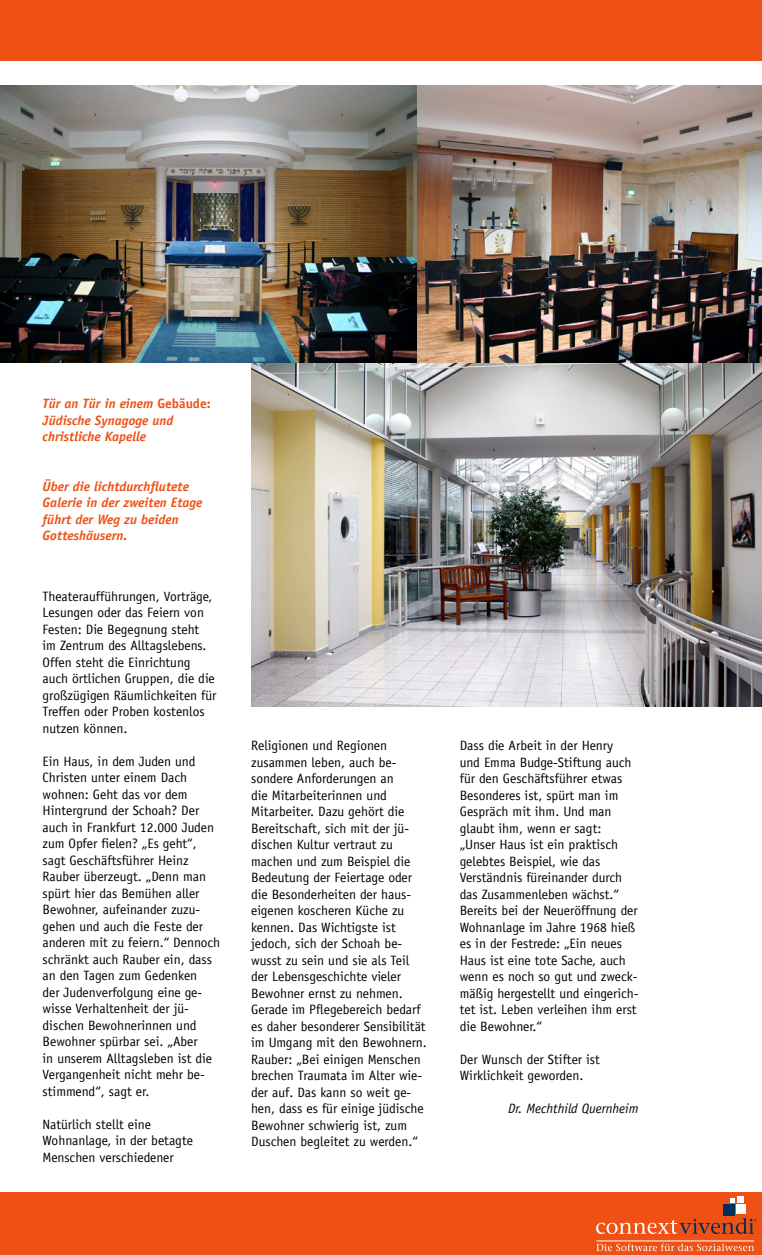
<style>
.page{position:relative;width:762px;height:1255px;background:#fff}
.page>*{position:absolute;margin:0;border:0;box-sizing:border-box;transform-origin:0 0}
.t1{font:13.5px/16.5px "Officina Sans";color:#000}
.t2{font:italic 700 13.5px/16.5px "Officina Sans";color:#ef5014}
.t3{font:italic 13.5px "Officina Sans";color:#000}
.s1{font-style:normal}
</style>
<div class="page">
<div style="left:0;top:0;width:761px;height:60px;background:#ef5014"></div>
<div style="left:0;top:1192px;width:761px;height:62px;background:#ef5014"></div>
<svg style="left:596px;top:1243px;width:157px;height:8px"></svg>
<svg style="left:596px;top:1218px;width:160px;height:16px"></svg>
<div style="left:722px;top:1204px;width:12px;height:12px;background:#00305e"></div>
<svg style="left:730px;top:1198px;width:4px;height:4px"></svg>
<div style="left:736px;top:1196px;width:7px;height:6px;background:#fff"></div>
<div style="left:736px;top:1204px;width:9px;height:9px;background:#fff"></div>
<hr style="left:596px;top:1240px;width:157px;height:1px;background:#fff">
<img style="left:251px;top:363px;width:510px;height:344px">
<img style="left:416px;top:85px;width:345px;height:278px">
<img style="left:0;top:85px;width:416px;height:278px">
<p class="t2" style="left:43px;top:395px;width:169px">Tür an Tür in einem <span class="s1">Gebäude:<br></span>Jüdische Synagoge und christliche Kapelle</p>
<p class="t2" style="left:43px;top:477px;width:161px">Über die lichtdurchflutete<br>Galerie in der zweiten Etage führt der Weg zu beiden<br>Gotteshäusern.</p>
<p class="t1" style="left:43px;top:588px;width:175px">Theateraufführungen, Vorträge,<br>Lesungen oder das Feiern von<br>Festen: Die Begegnung steht<br>im Zentrum des Alltagslebens.<br>Offen steht die Einrichtung auch örtlichen Gruppen, die die großzügigen Räumlichkeiten für<br>Treffen oder Proben kostenlos nutzen können.</p>
<p class="t1" style="left:43px;top:752px;width:179px">Ein Haus, in dem Juden und<br>Christen unter einem Dach wohnen: Geht das vor dem<br>Hintergrund der Schoah? Der auch in Frankfurt 12.000 Juden zum Opfer fielen? „Es geht“, sagt Geschäftsführer Heinz<br>Rauber überzeugt. „Denn man spürt hier das Bemühen aller<br>Bewohner, aufeinander zuzu&shy;gehen und auch die Feste der anderen mit zu feiern.“ Dennoch schränkt auch Rauber ein, dass an den Tagen zum Gedenken<br>der Judenverfolgung eine ge&shy;wisse Verhaltenheit der jü&shy;dischen Bewohnerinnen und<br>Bewohner spürbar sei. „Aber<br>in unserem Alltagsleben ist die<br>Vergangenheit nicht mehr be&shy;stimmend“, sagt er.</p>
<p class="t1" style="left:43px;top:1115px;width:152px">Natürlich stellt eine<br>Wohnanlage, in der betagte<br>Menschen verschiedener</p>
<p class="t1" style="left:251px;top:737px;width:177px">Religionen und Regionen zusammen leben, auch be&shy;sondere Anforderungen an<br>die Mitarbeiterinnen und<br>Mitarbeiter. Dazu gehört die<br>Bereitschaft, sich mit der jü&shy;dischen Kultur vertraut zu machen und zum Beispiel die<br>Bedeutung der Feiertage oder die Besonderheiten der haus&shy;eigenen koscheren Küche zu kennen. Das Wichtigste ist jedoch, sich der Schoah be&shy;wusst zu sein und sie als Teil der Lebensgeschichte vieler<br>Bewohner ernst zu nehmen.<br>Gerade im Pflegebereich bedarf es daher besonderer Sensibilität im Umgang mit den Bewohnern.<br>Rauber: „Bei einigen Menschen brechen Traumata im Alter wie&shy;der auf. Das kann so weit ge&shy;hen, dass es für einige jüdische<br>Bewohner schwierig ist, zum<br>Duschen begleitet zu werden.“</p>
<p class="t1" style="left:459px;top:737px;width:180px">Dass die Arbeit in der Henry<br>und Emma Budge-Stiftung auch für den Geschäftsführer etwas<br>Besonderes ist, spürt man im<br>Gespräch mit ihm. Und man glaubt ihm, wenn er sagt: „Unser Haus ist ein praktisch gelebtes Beispiel, wie das<br>Verständnis füreinander durch das Zusammenleben wächst.“<br>Bereits bei der Neueröffnung der<br>Wohnanlage im Jahre 1968 hieß es in der Festrede: „Ein neues<br>Haus ist eine tote Sache, auch wenn es noch so gut und zweck&shy;mäßig hergestellt und eingerich&shy;tet ist. Leben verleihen ihm erst die Bewohner.“</p>
<p class="t1" style="left:459px;top:1051px;width:142px">Der Wunsch der Stifter ist<br>Wirklichkeit geworden.</p>
<p class="t3" style="left:508px;top:1100px;width:132px">Dr. Mechthild Quernheim</p>
</div>
